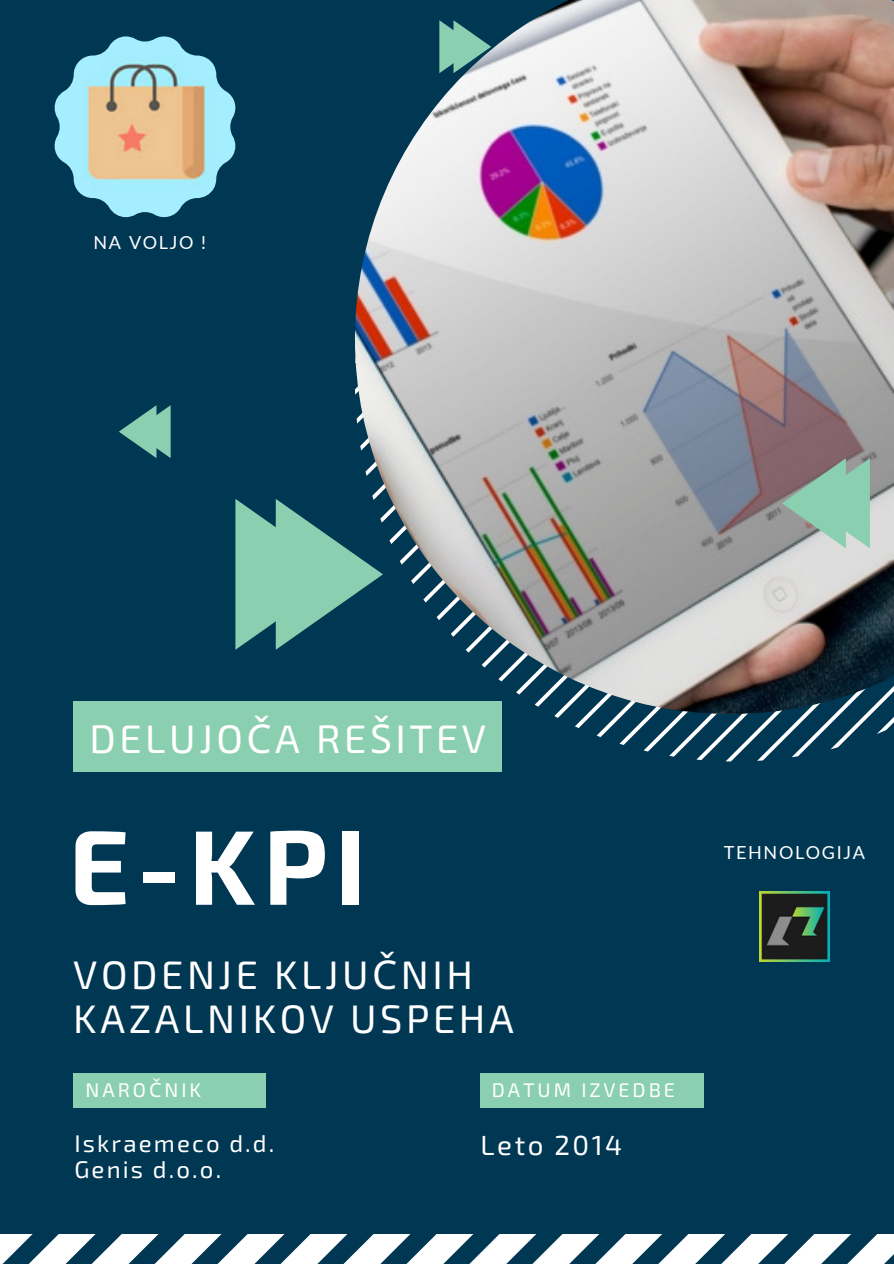
<style>
.page{position:relative;width:894px;height:1264px;background:#fff}
.page>*{position:absolute;margin:0;border:0;box-sizing:border-box;transform-origin:0 0}
.t1{font:700 105.9px "Exo 2";color:#fff}
.t2{font:39.75px/44px "Exo 2";letter-spacing:.09em;color:#fff}
.t3{font:27.6px "Exo 2";letter-spacing:.09em;color:#fff}
.t4{font:24px/26px "Exo 2";letter-spacing:.09em;color:#fff}
.t5{font:19.8px "Exo 2";letter-spacing:.15em;color:#fff}
.t6{font:18px "Lato";letter-spacing:.09em;color:#fff}
.s1{font-family:"Noto Sans"}
</style>
<div class="page">
<div style="left:0;top:0;width:893px;height:1263px;background:#003752"></div>
<div style="left:73px;top:701px;width:428px;height:70px;background:#8bcfb1"></div>
<svg style="left:725px;top:714px;width:39px;height:47px"></svg>
<svg style="left:756px;top:714px;width:37px;height:46px"></svg>
<div style="left:73px;top:1073px;width:193px;height:33px;background:#8bcfb1"></div>
<div style="left:480px;top:1073px;width:223px;height:33px;background:#8bcfb1"></div>
<img style="left:355px;top:0;width:538px;height:714px">
<svg style="left:235px;top:499px;width:148px;height:150px"></svg>
<svg style="left:120px;top:405px;width:50px;height:53px"></svg>
<svg style="left:781px;top:439px;width:112px;height:318px"></svg>
<svg style="left:409px;top:20px;width:129px;height:166px"></svg>
<svg style="left:0;top:1234px;width:893px;height:29px"></svg>
<img style="left:54px;top:36px;width:181px;height:181px">
<img style="left:759px;top:891px;width:70px;height:70px">
<p class="t6" style="left:93px;top:231px;width:114px">NA VOLJO !</p>
<p class="t2" style="left:89px;top:715px;width:398px">DELUJO<span class="s1">Č</span>A RE<span class="s1">Š</span>ITEV</p>
<h1 class="t1" style="left:69px;top:797px;width:299px">E-KPI</h1>
<p class="t2" style="left:73px;top:950px;width:442px">VODENJE KLJU<span class="s1">Č</span>NIH<br>KAZALNIKOV USPEHA</p>
<p class="t5" style="left:86px;top:1077px;width:117px">NARO<span class="s1">Č</span>NIK</p>
<p class="t4" style="left:74px;top:1129px;width:201px">Iskraemeco d.d.<br>Genis d.o.o.</p>
<p class="t5" style="left:491px;top:1077px;width:184px">DATUM IZVEDBE</p>
<p class="t3" style="left:480px;top:1127px;width:143px">Leto 2014</p>
<p class="t6" style="left:723px;top:841px;width:142px">TEHNOLOGIJA</p>
</div>
